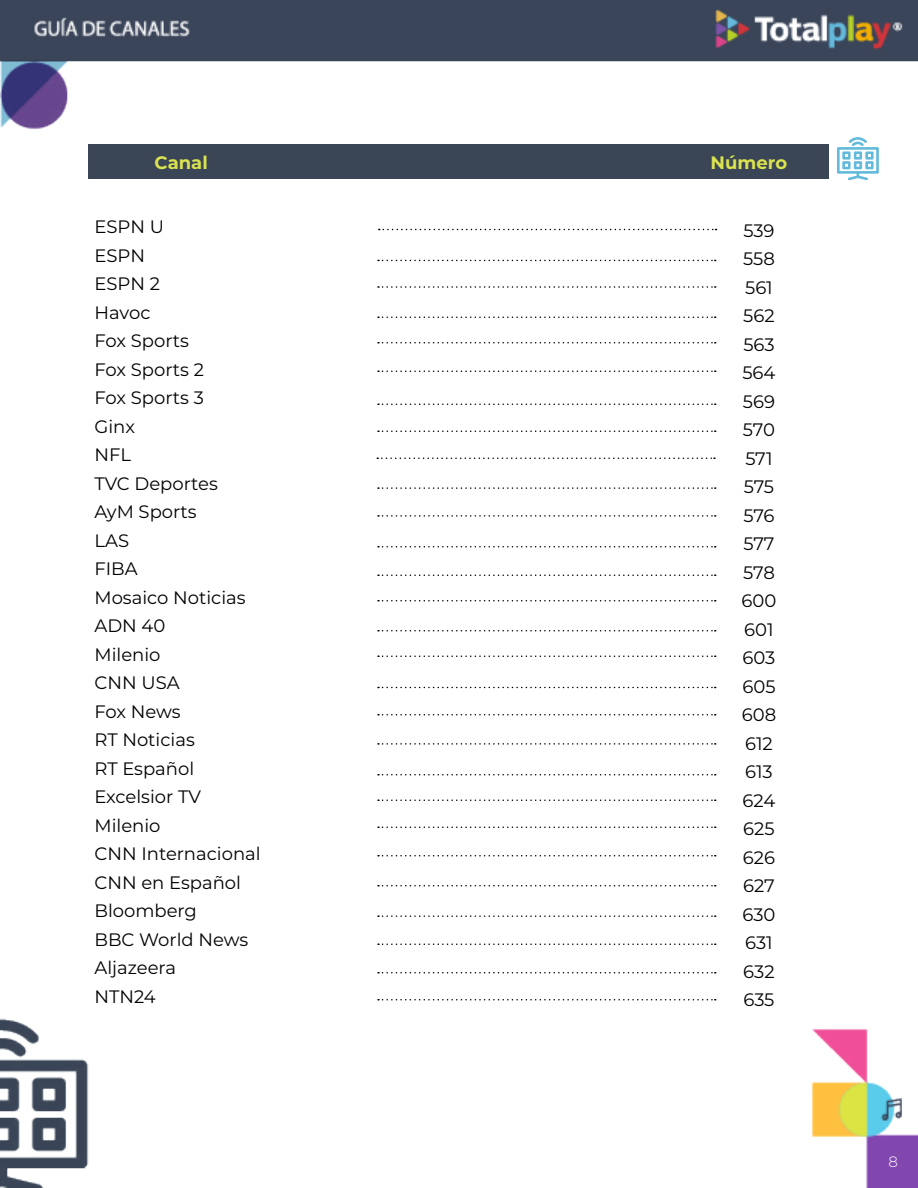
<style>
.page{position:relative;width:918px;height:1188px;background:#fff}
.page>*{position:absolute;margin:0;border:0;box-sizing:border-box;transform-origin:0 0}
.t1{font:18px/28.5px "Montserrat";color:#000}
.t2{font:700 18px "Montserrat";color:#dae34f}
.t3{font:300 15px "Montserrat";color:#fff}
</style>
<div class="page">
<img style="left:0;top:0;width:918px;height:1188px">
<div style="left:88px;top:145px;width:742px;height:34px;background:#3a4555"></div>
<svg style="left:837px;top:137px;width:42px;height:43px"></svg>
<svg style="left:379px;top:229px;width:338px;height:1px"></svg>
<svg style="left:378px;top:260px;width:338px;height:1px"></svg>
<svg style="left:378px;top:286px;width:338px;height:2px"></svg>
<svg style="left:378px;top:316px;width:338px;height:2px"></svg>
<svg style="left:378px;top:342px;width:338px;height:2px"></svg>
<svg style="left:378px;top:370px;width:338px;height:2px"></svg>
<svg style="left:378px;top:404px;width:338px;height:1px"></svg>
<svg style="left:378px;top:430px;width:338px;height:2px"></svg>
<svg style="left:377px;top:458px;width:338px;height:1px"></svg>
<svg style="left:378px;top:487px;width:338px;height:2px"></svg>
<svg style="left:378px;top:515px;width:338px;height:2px"></svg>
<svg style="left:378px;top:546px;width:338px;height:2px"></svg>
<svg style="left:378px;top:574px;width:338px;height:2px"></svg>
<svg style="left:378px;top:600px;width:338px;height:2px"></svg>
<svg style="left:378px;top:630px;width:338px;height:2px"></svg>
<svg style="left:378px;top:656px;width:338px;height:1px"></svg>
<svg style="left:378px;top:687px;width:338px;height:1px"></svg>
<svg style="left:378px;top:714px;width:338px;height:2px"></svg>
<svg style="left:378px;top:743px;width:338px;height:2px"></svg>
<svg style="left:378px;top:774px;width:338px;height:2px"></svg>
<svg style="left:378px;top:800px;width:338px;height:1px"></svg>
<svg style="left:378px;top:826px;width:338px;height:2px"></svg>
<svg style="left:378px;top:855px;width:338px;height:1px"></svg>
<svg style="left:378px;top:885px;width:338px;height:1px"></svg>
<svg style="left:378px;top:915px;width:338px;height:2px"></svg>
<svg style="left:378px;top:944px;width:338px;height:1px"></svg>
<svg style="left:378px;top:972px;width:338px;height:2px"></svg>
<svg style="left:378px;top:999px;width:338px;height:1px"></svg>
<p class="t2" style="left:155px;top:149px;width:55px">Canal</p>
<p class="t2" style="left:711px;top:149px;width:78px">Número</p>
<p class="t1" style="left:94px;top:212px;width:168px">ESPN U<br>ESPN<br>ESPN 2<br>Havoc<br>Fox Sports<br>Fox Sports 2<br>Fox Sports 3<br>Ginx<br>NFL<br>TVC Deportes<br>AyM Sports<br>LAS<br>FIBA<br>Mosaico Noticias<br>ADN 40<br>Milenio<br>CNN USA<br>Fox News<br>RT Noticias<br>RT Español<br>Excelsior TV<br>Milenio<br>CNN Internacional<br>CNN en Español<br>Bloomberg<br>BBC World News<br>Aljazeera<br>NTN24</p>
<p class="t1" style="left:742px;top:216px;width:36px">539<br>558<br>561<br>562<br>563<br>564<br>569<br>570<br>571<br>575<br>576<br>577<br>578<br>600<br>601<br>603<br>605<br>608<br>612<br>613<br>624<br>625<br>626<br>627<br>630<br>631<br>632<br>635</p>
<p class="t3" style="left:888px;top:1151px;width:11px">8</p>
</div>
